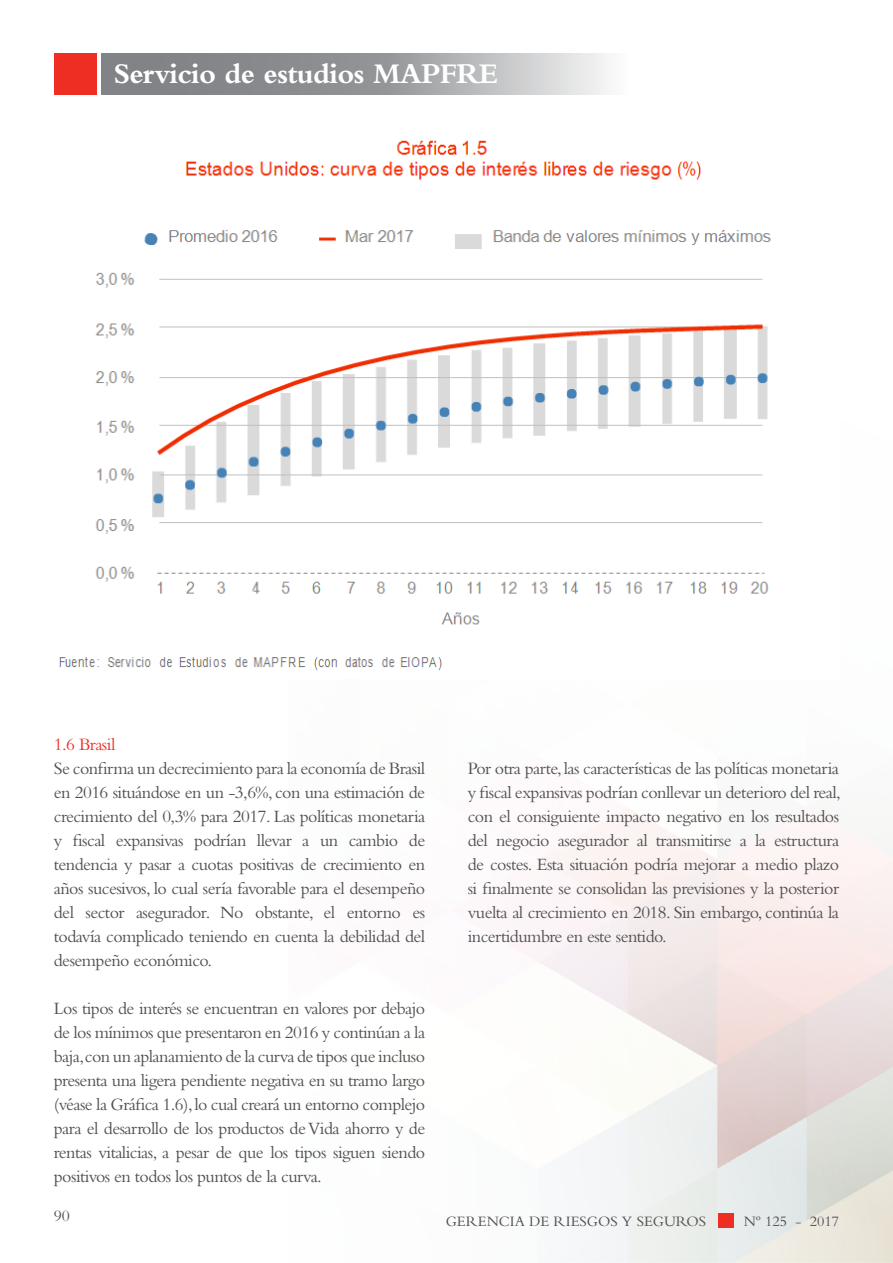
<style>
.page{position:relative;width:893px;height:1263px;background:#fff}
.page>*{position:absolute;margin:0;border:0;box-sizing:border-box;transform-origin:0 0}
.t1{font:700 29.7px "Bembo Std";letter-spacing:-.025em;color:#fff}
.t2{font:18px/24px "Bembo Std";letter-spacing:-.03em;color:#505052;text-align:justify}
.t3{font:18px "Bembo Std";letter-spacing:-.03em;color:#ef3024}
.t4{font:16.5px "Bembo Std";color:#505052}
.t5{font:15px "Bembo Std";color:#505052}
</style>
<div class="page">
<svg style="left:503px;top:808px;width:390px;height:455px"></svg>
<div style="left:54px;top:54px;width:43px;height:41px;background:#ee2e22"></div>
<svg style="left:101px;top:54px;width:506px;height:41px;background:#a1a3a5"></svg>
<div style="left:718px;top:1213px;width:15px;height:15px;background:#ee2e22"></div>
<img style="left:59px;top:140px;width:712px;height:530px">
<h1 class="t1" style="left:114px;top:57px;width:386px">Servicio de estudios MAPFRE</h1>
<p class="t3" style="left:54px;top:734px;width:63px">1.6 Brasil</p>
<p class="t2" style="left:54px;top:756px;width:373px">Se confirma un decrecimiento para la economía de Brasil en 2016 situándose en un -3,6%, con una estimación de crecimiento del 0,3% para 2017. Las políticas monetaria y fiscal expansivas podrían llevar a un cambio de tendencia y pasar a cuotas positivas de crecimiento en años sucesivos, lo cual sería favorable para el desempeño del sector asegurador. No obstante, el entorno es todavía complicado teniendo en cuenta la debilidad del desempeño económico.</p>
<p class="t2" style="left:54px;top:996px;width:373px">Los tipos de interés se encuentran en valores por debajo de los mínimos que presentaron en 2016 y continúan a la baja,con un aplanamiento de la curva de tipos que incluso presenta una ligera pendiente negativa en su tramo largo (véase la Gráfica 1.6), lo cual creará un entorno complejo para el desarrollo de los productos de Vida ahorro y de rentas vitalicias, a pesar de que los tipos siguen siendo positivos en todos los puntos de la curva.</p>
<p class="t4" style="left:54px;top:1206px;width:18px">90</p>
<p class="t2" style="left:468px;top:756px;width:375px">Por otra parte, las características de las políticas monetaria y fiscal expansivas podrían conllevar un deterioro del real, con el consiguiente impacto negativo en los resultados del negocio asegurador al transmitirse a la estructura de costes. Esta situación podría mejorar a medio plazo si finalmente se consolidan las previsiones y la posterior vuelta al crecimiento en 2018. Sin embargo, continúa la incertidumbre en este sentido.</p>
<p class="t5" style="left:446px;top:1212px;width:262px">GERENCIA DE RIESGOS Y SEGUROS</p>
<p class="t5" style="left:744px;top:1212px;width:97px">Nº 125 - 2017</p>
</div>
